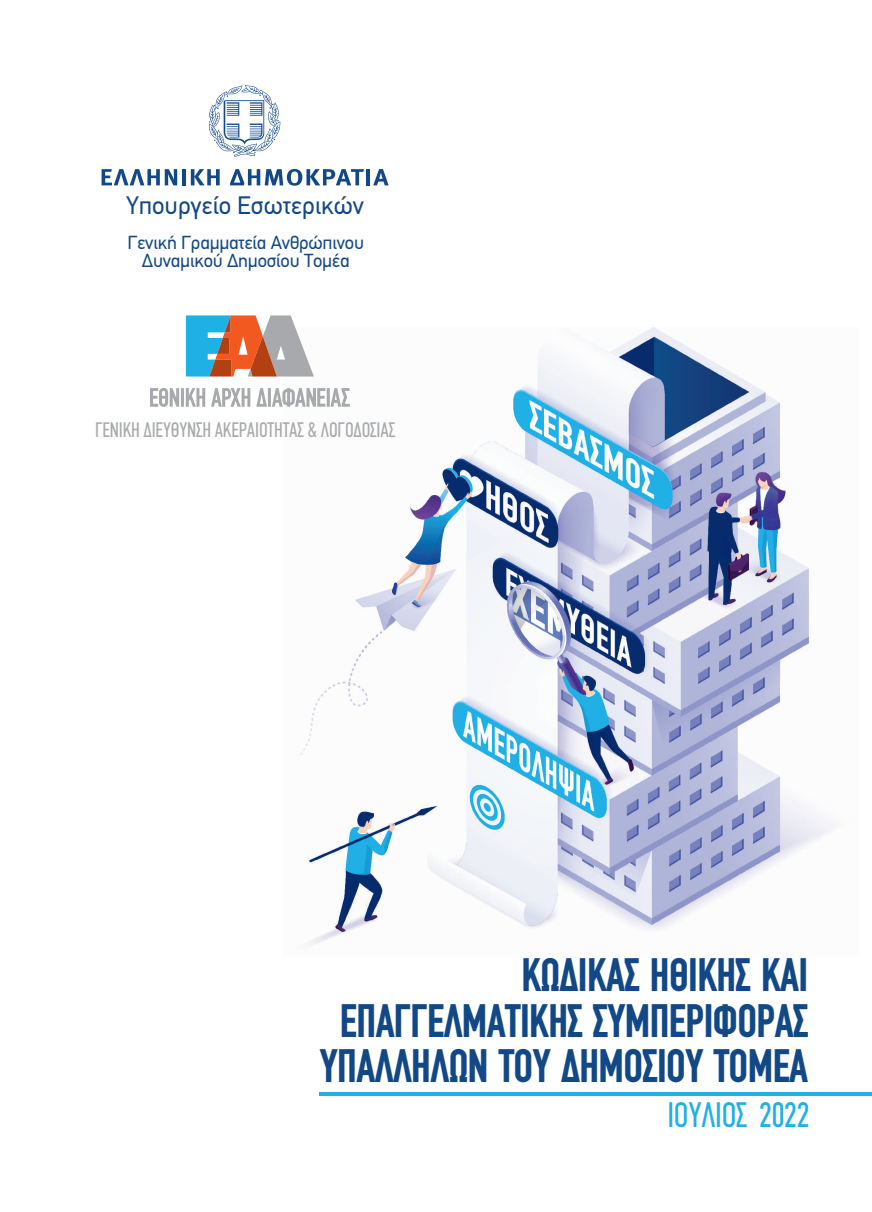
<style>
.page{position:relative;width:872px;height:1212px;background:#fff}
.page>*{position:absolute;margin:0;border:0;box-sizing:border-box;transform-origin:0 0}
.t1{font:700 47.25px/45.9px "PF Din Text Compressed";letter-spacing:-.025em;color:#124886;text-align:right}
.t2{font:35.55px "PF Din Text Compressed";letter-spacing:-.01em;color:#1fb0e6}
.t3{font:25.35px "PF Din Text";color:#124886}
.t4{font:21.15px "PF Din Text Compressed";letter-spacing:-.01em;color:#a8a9ad}
.t5{font:19.05px/18.5px "PF Din Text";letter-spacing:-.01em;color:#124886;text-align:center}
</style>
<div class="page">
<img style="left:284px;top:328px;width:553px;height:617px">
<hr style="left:319px;top:1092px;width:553px;height:4px;background:#1fb0e6">
<svg style="left:150px;top:388px;width:200px;height:19px"></svg>
<svg style="left:186px;top:315px;width:128px;height:61px;background:#a49b99"></svg>
<svg style="left:209px;top:85px;width:71px;height:72px"></svg>
<svg style="left:102px;top:169px;width:75px;height:16px"></svg>
<hr style="left:182px;top:169px;width:4px;height:16px;background:#124886">
<svg style="left:191px;top:169px;width:29px;height:16px"></svg>
<svg style="left:230px;top:169px;width:134px;height:17px"></svg>
<hr style="left:366px;top:169px;width:4px;height:16px;background:#124886">
<svg style="left:373px;top:169px;width:15px;height:16px"></svg>
<p class="t3" style="left:126px;top:195px;width:239px">Υπουργείο Εσωτερικών</p>
<p class="t5" style="left:127px;top:235px;width:238px">Γενική Γραμματεία Ανθρώπινου<br>Δυναμικού Δημοσίου Τομέα</p>
<p class="t4" style="left:95px;top:421px;width:301px">ΓΕΝΙΚΗ ΔΙΕΥΘΥΝΣΗ ΑΚΕΡΑΙΟΤΗΤΑΣ &amp; ΛΟΓΟΔΟΣΙΑΣ</p>
<p class="t1" style="left:319px;top:956px;width:490px">ΚΩΔΙΚΑΣ ΗΘΙΚΗΣ ΚΑΙ<br>ΕΠΑΓΓΕΛΜΑΤΙΚΗΣ ΣΥΜΠΕΡΙΦΟΡΑΣ<br>ΥΠΑΛΛΗΛΩΝ ΤΟΥ ΔΗΜΟΣΙΟΥ ΤΟΜΕΑ</p>
<p class="t2" style="left:667px;top:1100px;width:144px">ΙΟΥΛΙΟΣ 2022</p>
</div>
